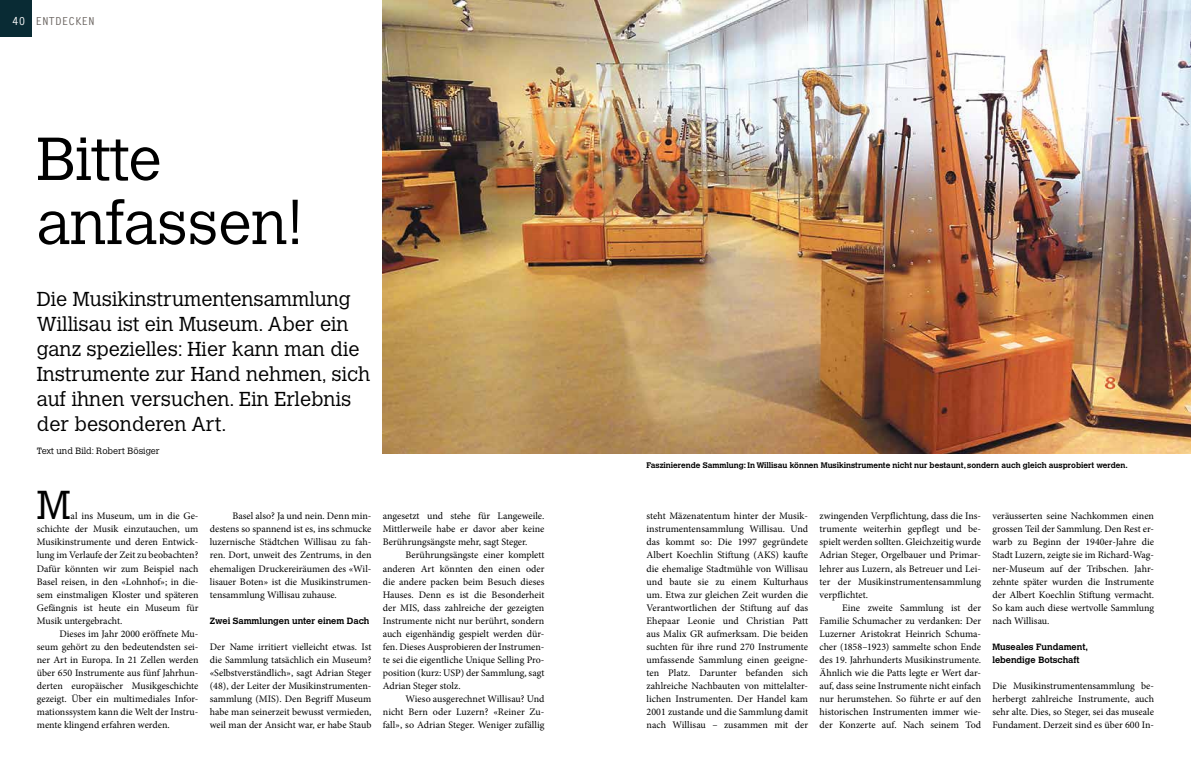
<style>
.page{position:relative;width:1191px;height:766px;background:#fff}
.page>*{position:absolute;margin:0;border:0;box-sizing:border-box;transform-origin:0 0}
.t1{font:300 60px/64px "Calvert MT Std";color:#000}
.t2{font:300 40px "Calvert MT Std";color:#000}
.t3{font:300 20px/25px "Calvert MT Std";color:#000}
.t4{font:700 11px "Letter Gothic Std";color:#66605c}
.t5{font:10px/13px "Minion Pro";color:#000;text-align:justify}
.t6{font:700 9px/13px "Calvert MT Std";color:#000}
.t7{font:300 9px "Calvert MT Std";color:#000}
.t8{font:700 8px "Calvert MT Std";color:#000}
.s1{color:#fff}
</style>
<div class="page">
<div style="left:0;top:0;width:31px;height:37px;background:#092b34"></div>
<img style="left:383px;top:0;width:808px;height:454px">
<p class="t4" style="left:12px;top:14px;width:84px"><span class="s1">40</span> ENTDECKEN</p>
<h1 class="t1" style="left:37px;top:128px;width:267px">Bitte anfassen!</h1>
<h3 class="t3" style="left:37px;top:287px;width:335px">Die Musikinstrumentensammlung<br>Willisau ist ein Museum. Aber ein ganz spezielles: Hier kann man die<br>Instrumente zur Hand nehmen, sich auf ihnen versuchen. Ein Erlebnis der besonderen Art.</h3>
<p class="t7" style="left:37px;top:446px;width:124px">Text und Bild: Robert Bösiger</p>
<h2 class="t2" style="left:37px;top:482px;width:35px">M</h2>
<p class="t5" style="left:37px;top:509px;width:163px;text-indent:34px">al ins Museum, um in die Ge&shy;schichte der Musik einzutauchen, um Musikinstrumente und deren Entwick&shy;lung im Verlaufe der Zeit zu beobachten?<br>Dafür könnten wir zum Beispiel nach Basel reisen, in den «Lohnhof»; in die&shy;sem einstmaligen Kloster und späteren Gefängnis ist heute ein Museum für Musik untergebracht.</p>
<p class="t5" style="left:37px;top:626px;width:163px;text-indent:23px">Dieses im Jahr 2000 eröffnete Mu&shy;seum gehört zu den bedeutendsten sei&shy;ner Art in Europa. In 21 Zellen werden über 650 Instrumente aus fünf Jahrhun&shy;derten europäischer Musikgeschichte gezeigt. Über ein multimediales Infor&shy;mationssystem kann die Welt der Instru&shy;mente klingend erfahren werden.</p>
<p class="t5" style="left:210px;top:509px;width:163px;text-indent:23px">Basel also? Ja und nein. Denn min&shy;destens so spannend ist es, ins schmucke luzernische Städtchen Willisau zu fah&shy;ren. Dort, unweit des Zentrums, in den ehemaligen Druckereiräumen des «Wil&shy;lisauer Boten» ist die Musikinstrumen&shy;tensammlung Willisau zuhause.</p>
<p class="t6" style="left:210px;top:613px;width:161px">Zwei Sammlungen unter einem Dach</p>
<p class="t5" style="left:210px;top:639px;width:163px">Der Name irritiert vielleicht etwas. Ist die Sammlung tatsächlich ein Museum? «Selbstverständlich», sagt Adrian Steger (48), der Leiter der Musikinstrumenten&shy;sammlung (MIS). Den Begriff Museum habe man seinerzeit bewusst vermieden, weil man der Ansicht war, er habe Staub</p>
<p class="t5" style="left:383px;top:509px;width:163px">angesetzt und stehe für Langeweile.<br>Mittlerweile habe er davor aber keine Berührungsängste mehr, sagt Steger.</p>
<p class="t5" style="left:383px;top:548px;width:163px;text-indent:23px">Berührungsängste einer komplett anderen Art könnten den einen oder die andere packen beim Besuch dieses Hauses. Denn es ist die Besonderheit der MIS, dass zahlreiche der gezeigten Instrumente nicht nur berührt, sondern auch eigenhändig gespielt werden dür&shy;fen. Dieses Ausprobieren der Instrumen&shy;te sei die eigentliche Unique Selling Pro&shy;position (kurz: USP) der Sammlung, sagt Adrian Steger stolz.</p>
<p class="t5" style="left:383px;top:691px;width:163px;text-indent:23px">Wieso ausgerechnet Willisau? Und nicht Bern oder Luzern? «Reiner Zu&shy;fall», so Adrian Steger. Weniger zufällig</p>
<p class="t8" style="left:646px;top:460px;width:483px">Faszinierende Sammlung: In Willisau können Musikinstrumente nicht nur bestaunt, sondern auch gleich ausprobiert werden.</p>
<p class="t5" style="left:646px;top:509px;width:163px">steht Mäzenatentum hinter der Musik&shy;instrumentensammlung Willisau. Und das kommt so: Die 1997 gegründete Albert Koechlin Stiftung (AKS) kaufte die ehemalige Stadtmühle von Willisau und baute sie zu einem Kulturhaus um. Etwa zur gleichen Zeit wurden die Verantwortlichen der Stiftung auf das Ehepaar Leonie und Christian Patt aus Malix GR aufmerksam. Die beiden suchten für ihre rund 270 Instrumente umfassende Sammlung einen geeigne&shy;ten Platz. Darunter befanden sich zahlreiche Nachbauten von mittelalter&shy;lichen Instrumenten. Der Handel kam 2001 zustande und die Sammlung damit nach Willisau – zusammen mit der</p>
<p class="t5" style="left:819px;top:509px;width:163px">zwingenden Verpflichtung, dass die Ins&shy;trumente weiterhin gepflegt und be&shy;spielt werden sollten. Gleichzeitig wurde Adrian Steger, Orgelbauer und Primar&shy;lehrer aus Luzern, als Betreuer und Lei&shy;ter der Musikinstrumentensammlung verpflichtet.</p>
<p class="t5" style="left:819px;top:600px;width:163px;text-indent:23px">Eine zweite Sammlung ist der Familie Schumacher zu verdanken: Der Luzerner Aristokrat Heinrich Schuma&shy;cher (1858–1923) sammelte schon Ende des 19. Jahrhunderts Musikinstrumente.<br>Ähnlich wie die Patts legte er Wert dar&shy;auf, dass seine Instrumente nicht einfach nur herumstehen. So führte er auf den historischen Instrumenten immer wie&shy;der Konzerte auf. Nach seinem Tod</p>
<p class="t5" style="left:992px;top:509px;width:163px">veräusserten seine Nachkommen einen grossen Teil der Sammlung. Den Rest er&shy;warb zu Beginn der 1940er-Jahre die Stadt Luzern, zeigte sie im Richard-Wag&shy;ner-Museum auf der Tribschen. Jahr&shy;zehnte später wurden die Instrumente der Albert Koechlin Stiftung vermacht.<br>So kam auch diese wertvolle Sammlung nach Willisau.</p>
<p class="t6" style="left:992px;top:639px;width:97px">Museales Fundament, lebendige Botschaft</p>
<p class="t5" style="left:992px;top:678px;width:163px">Die Musikinstrumentensammlung be&shy;herbergt zahlreiche Instrumente, auch sehr alte. Dies, so Steger, sei das museale Fundament. Derzeit sind es über 600 In-</p>
</div>
